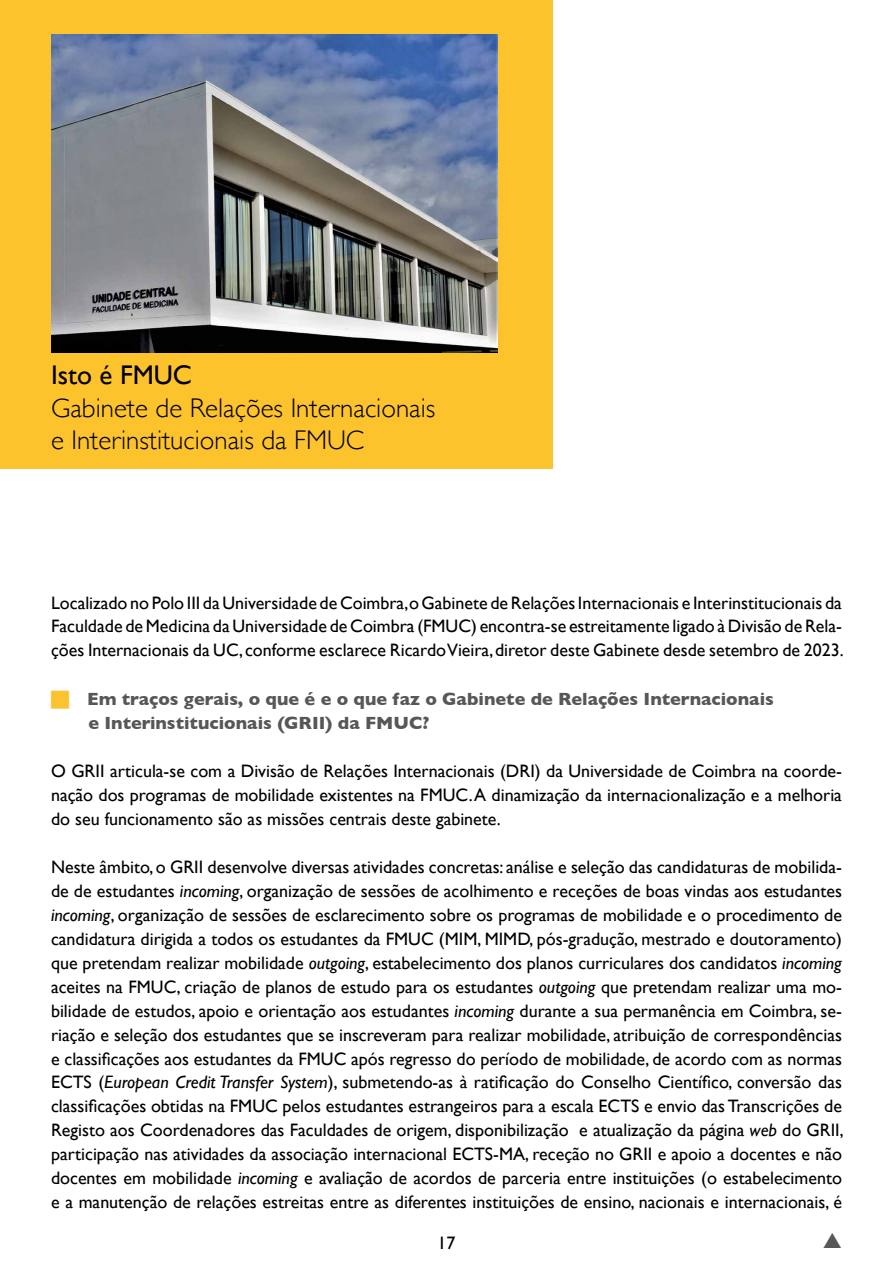
<style>
.page{position:relative;width:893px;height:1263px;background:#fff}
.page>*{position:absolute;margin:0;border:0;box-sizing:border-box;transform-origin:0 0}
.t1{font:300 27px/32.4px "Gill Sans";color:#000}
.t2{font:27px "Gill Sans";color:#000}
.t3{font:18px/24px "Gill Sans";color:#000;text-align:justify}
.t4{font:700 18px/24px "Gill Sans";color:#575756}
.t5{font:18px "Gill Sans";color:#000}
.s1{font-style:italic}
</style>
<div class="page">
<div style="left:0;top:0;width:553px;height:468px;background:#fdc32d"></div>
<img style="left:51px;top:34px;width:446px;height:319px">
<h1 class="t2" style="left:51px;top:359px;width:142px">Isto é FMUC</h1>
<h1 class="t1" style="left:51px;top:390px;width:386px">Gabinete de Relações Internacionais e Interinstitucionais da FMUC</h1>
<p class="t3" style="left:51px;top:590px;width:794px">Localizado no Polo III da Universidade de Coimbra,o Gabinete de Relações Internacionais e Interinstitucionais da Faculdade de Medicina da Universidade de Coimbra (FMUC) encontra-se estreitamente ligado à Divisão de Rela&shy;ções Internacionais da UC, conforme esclarece Ricardo Vieira, diretor deste Gabinete desde setembro de 2023.</p>
<p class="t4" style="left:87px;top:686px;width:688px">Em traços gerais, o que é e o que faz o Gabinete de Relações Internacionais e Interinstitucionais (GRII) da FMUC?</p>
<p class="t3" style="left:51px;top:758px;width:792px">O GRII articula-se com a Divisão de Relações Internacionais (DRI) da Universidade de Coimbra na coorde&shy;nação dos programas de mobilidade existentes na FMUC. A dinamização da internacionalização e a melhoria do seu funcionamento são as missões centrais deste gabinete.</p>
<p class="t3" style="left:51px;top:854px;width:794px">Neste âmbito, o GRII desenvolve diversas atividades concretas: análise e seleção das candidaturas de mobilida&shy;de de estudantes <span class="s1">incoming</span>, organização de sessões de acolhimento e receções de boas vindas aos estudantes <span class="s1">incoming</span>, organização de sessões de esclarecimento sobre os programas de mobilidade e o procedimento de candidatura dirigida a todos os estudantes da FMUC (MIM, MIMD, pós-gradução, mestrado e doutoramento) que pretendam realizar mobilidade <span class="s1">outgoing</span>, estabelecimento dos planos curriculares dos candidatos <span class="s1">incoming </span>aceites na FMUC, criação de planos de estudo para os estudantes <span class="s1">outgoing</span> que pretendam realizar uma mo&shy;bilidade de estudos, apoio e orientação aos estudantes <span class="s1">incoming</span> durante a sua permanência em Coimbra, se&shy;riação e seleção dos estudantes que se inscreveram para realizar mobilidade, atribuição de correspondências e classificações aos estudantes da FMUC após regresso do período de mobilidade, de acordo com as normas ECTS (<span class="s1">European Credit Transfer System</span>), submetendo-as à ratificação do Conselho Científico, conversão das classificações obtidas na FMUC pelos estudantes estrangeiros para a escala ECTS e envio das Transcrições de Registo aos Coordenadores das Faculdades de origem, disponibilização e atualização da página <span class="s1">web</span> do GRII, participação nas atividades da associação internacional ECTS-MA, receção no GRII e apoio a docentes e não docentes em mobilidade <span class="s1">incoming</span> e avaliação de acordos de parceria entre instituições (o estabelecimento e a manutenção de relações estreitas entre as diferentes instituições de ensino, nacionais e internacionais, é</p>
<p class="t5" style="left:437px;top:1232px;width:19px">17</p>
</div>
